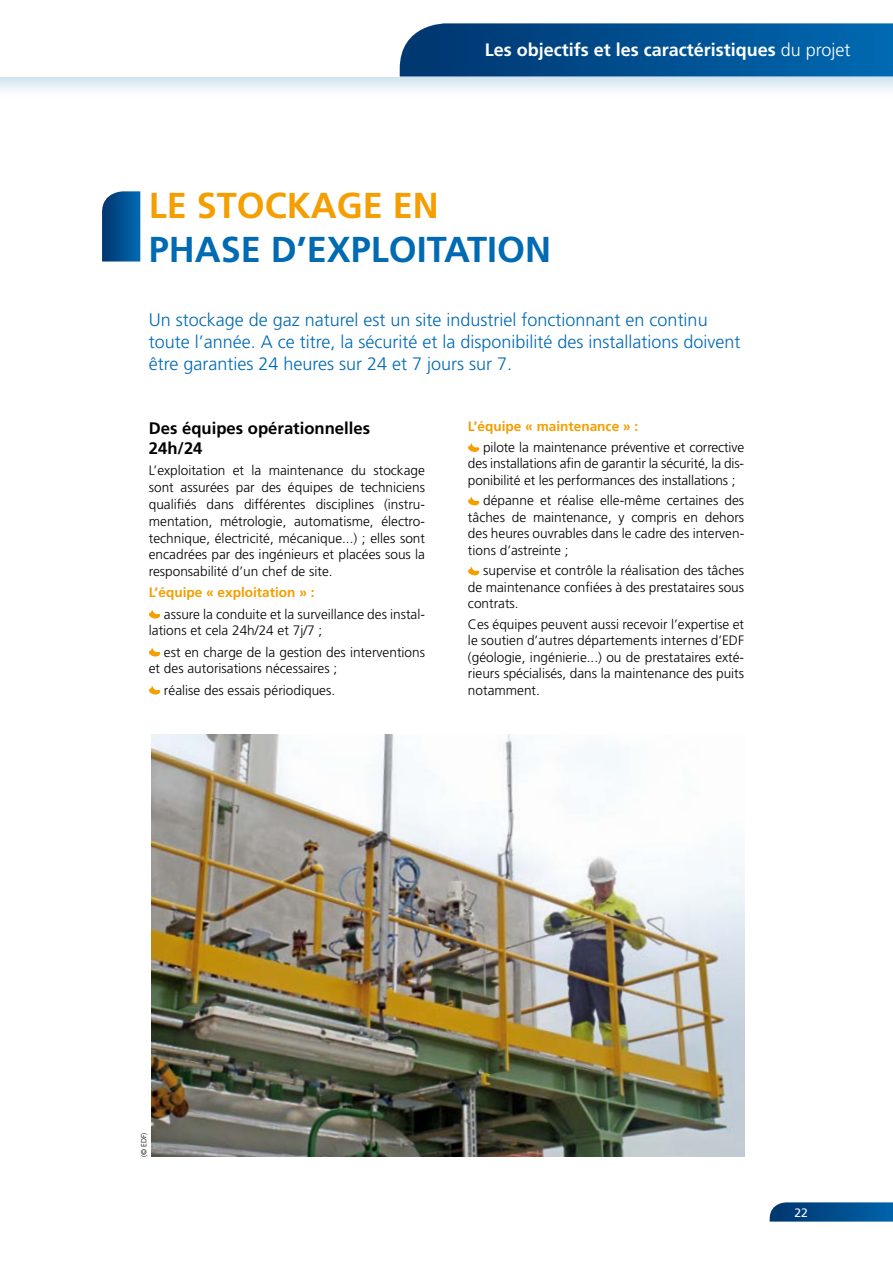
<style>
.page{position:relative;width:893px;height:1263px;background:#fff}
.page>*{position:absolute;margin:0;border:0;box-sizing:border-box;transform-origin:0 0}
.t1{font:700 36px "Frutiger";color:#006ab3}
.t2{font:700 36px "Frutiger";color:#f49e00}
.t3{font:300 18px/21.6px "Frutiger";color:#006ab3}
.t4{font:700 18px "Frutiger";color:#fff}
.t5{font:700 16.65px/20.5px "Frutiger";color:#000}
.t6{font:300 13.65px/16.4px "Frutiger";color:#000;text-align:justify}
.t7{font:700 13.65px "Frutiger";color:#f49e00}
.t8{font:12px "Frutiger";color:#fff}
.t9{font:300 7.5px "Frutiger";color:#000}
.s1{font-weight:300}
</style>
<div class="page">
<svg style="left:770px;top:1202px;width:123px;height:19px;background:#0a5391"></svg>
<div style="left:0;top:0;width:893px;height:99px;background:#006ab3;opacity:.2"></div>
<div style="left:0;top:0;width:893px;height:77px;background:#fff"></div>
<svg style="left:400px;top:23px;width:493px;height:54px;background:#085493"></svg>
<img style="left:151px;top:734px;width:593px;height:423px">
<svg style="left:102px;top:191px;width:38px;height:70px;background:#0a5695"></svg>
<svg style="left:149px;top:610px;width:12px;height:9px"></svg>
<svg style="left:149px;top:648px;width:12px;height:9px"></svg>
<svg style="left:149px;top:686px;width:12px;height:9px"></svg>
<svg style="left:468px;top:443px;width:12px;height:9px"></svg>
<svg style="left:468px;top:496px;width:12px;height:10px"></svg>
<svg style="left:468px;top:566px;width:12px;height:10px"></svg>
<h2 class="t4" style="left:485px;top:39px;width:367px">Les objectifs et les caractéristiques <span class="s1">du projet</span></h2>
<h1 class="t2" style="left:149px;top:185px;width:292px">Le stockage en</h1>
<h1 class="t1" style="left:149px;top:228px;width:404px">phase d’exploitation</h1>
<h2 class="t3" style="left:149px;top:310px;width:593px">U n stockage de gaz naturel est un site industriel fonctionnant en continu toute l’année. A ce titre, la sécurité et la disponibilité des installations doivent être garanties 24 heures sur 24 et 7 jours sur 7.</h2>
<p class="t5" style="left:149px;top:417px;width:223px">Des équipes opérationnelles<br>24h/24</p>
<p class="t6" style="left:149px;top:462px;width:278px;line-height:16.8px">L’exploitation et la maintenance du stockage sont assurées par des équipes de techniciens qualifiés dans différentes disciplines (instru&shy;mentation, métrologie, automatisme, électro&shy;technique, électricité, mécanique...) ; elles sont encadrées par des ingénieurs et placées sous la responsabilité d’un chef de site.</p>
<p class="t7" style="left:149px;top:585px;width:167px">L’équipe « exploitation » :</p>
<p class="t6" style="left:149px;top:606px;width:278px;line-height:16.8px;text-indent:15px">assure la conduite et la surveillance des instal&shy;lations et cela 24h/24 et 7j/7 ;</p>
<p class="t6" style="left:149px;top:644px;width:278px;line-height:16.8px;text-indent:15px">est en charge de la gestion des interventions et des autorisations nécessaires ;</p>
<p class="t6" style="left:164px;top:682px;width:173px">réalise des essais périodiques.</p>
<p class="t7" style="left:468px;top:418px;width:172px">L’équipe « maintenance » :</p>
<p class="t6" style="left:468px;top:439px;width:278px;text-indent:15px">pilote la maintenance préventive et corrective des installations afin de garantir la sécurité, la dis&shy;ponibilité et les performances des installations ;</p>
<p class="t6" style="left:468px;top:493px;width:278px;text-indent:15px">dépanne et réalise elle-même certaines des tâches de maintenance, y compris en dehors des heures ouvrables dans le cadre des interven&shy;tions d’astreinte ;</p>
<p class="t6" style="left:468px;top:563px;width:278px;text-indent:15px">supervise et contrôle la réalisation des tâches de maintenance confiées à des prestataires sous contrats.</p>
<p class="t6" style="left:468px;top:616px;width:278px">Ces équipes peuvent aussi recevoir l’expertise et le soutien d’autres départements internes d’EDF (géologie, ingénierie...) ou de prestataires exté&shy;rieurs spécialisés, dans la maintenance des puits notamment.</p>
<p class="t9" style="left:140px;top:1157px;width:26px;rotate:-90deg">(© EDF)</p>
<p class="t8" style="left:795px;top:1205px;width:15px">22</p>
</div>
